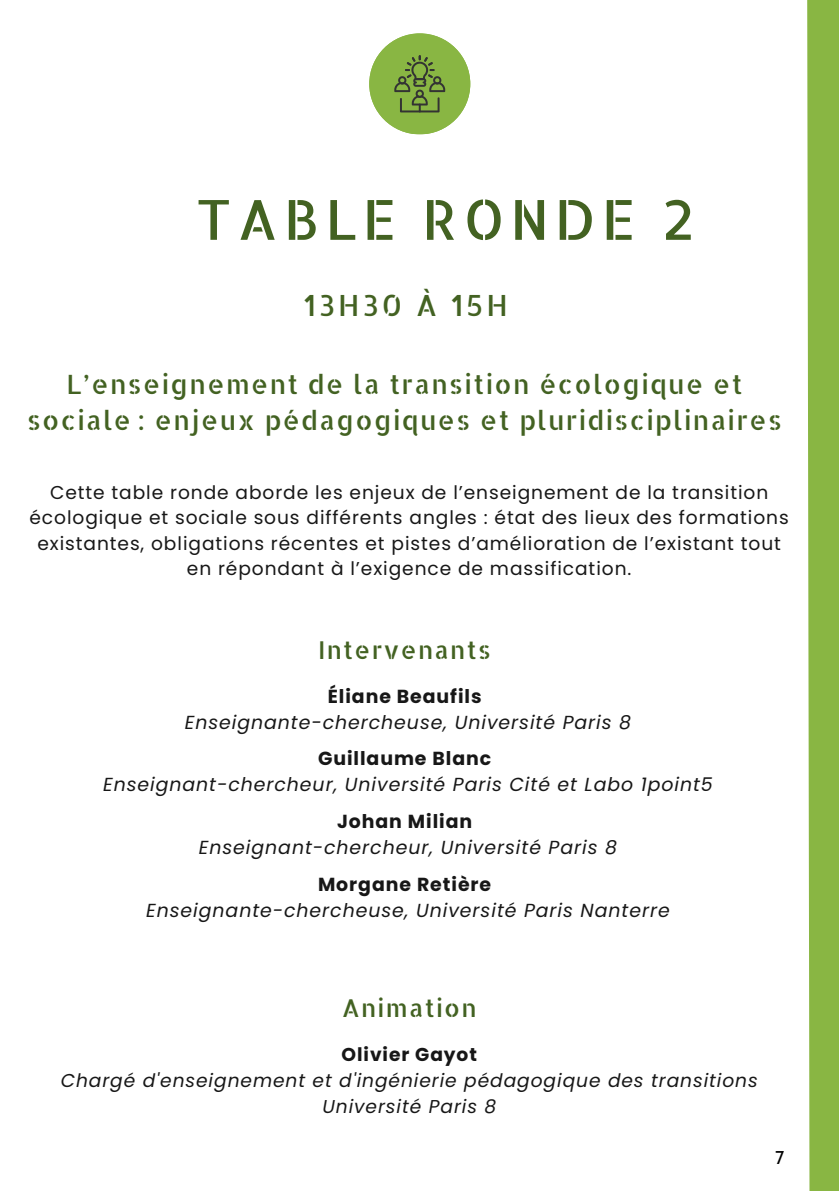
<style>
.page{position:relative;width:839px;height:1191px;background:#fff}
.page>*{position:absolute;margin:0;border:0;box-sizing:border-box;transform-origin:0 0}
.t1{font:55.2px "Allerta Stencil";letter-spacing:.1em;color:#436222}
.t2{font:29.2px "Allerta Stencil";letter-spacing:.1em;color:#436222}
.t3{font:26.6px/36px "Allerta Stencil";letter-spacing:.05em;color:#436222;text-align:center}
.t4{font:24.6px "Allerta Stencil";letter-spacing:.05em;color:#436222}
.t5{font:italic 18.8px "Poppins";letter-spacing:.05em;color:#171717}
.t6{font:700 18.8px "Poppins";letter-spacing:.05em;color:#171717}
.t7{font:18.6px/25.6px "Poppins";letter-spacing:.05em;color:#171717;text-align:center}
.t8{font:italic 18.6px/26px "Poppins";letter-spacing:.05em;color:#171717;text-align:center}
.t9{font:700 18.6px "Poppins";letter-spacing:.05em;color:#171717}
.t10{font:18px "Allerta Stencil";color:#000}
</style>
<div class="page">
<div style="left:807px;top:0;width:31px;height:1191px;background:#89b643"></div>
<svg style="left:369px;top:33px;width:101px;height:101px"></svg>
<h1 class="t1" style="left:196px;top:183px;width:500px">TABLE RONDE 2</h1>
<h2 class="t2" style="left:304px;top:286px;width:206px">13H30 À 15H</h2>
<h3 class="t3" style="left:27px;top:365px;width:756px">L’enseignement de la transition écologique et sociale : enjeux pédagogiques et pluridisciplinaires</h3>
<h1 class="t7" style="left:29px;top:479px;width:760px">Cette table ronde aborde les enjeux de l’enseignement de la transition écologique et sociale sous différents angles : état des lieux des formations existantes, obligations récentes et pistes d’amélioration de l’existant tout en répondant à l’exigence de massification.</h1>
<h3 class="t4" style="left:318px;top:633px;width:174px">Intervenants</h3>
<p class="t6" style="left:328px;top:683px;width:155px">Éliane Beaufils</p>
<p class="t5" style="left:185px;top:709px;width:448px">Enseignante-chercheuse, Université Paris 8</p>
<p class="t6" style="left:318px;top:746px;width:175px">Guillaume Blanc</p>
<p class="t5" style="left:103px;top:772px;width:611px">Enseignant-chercheur, Université Paris Cité et Labo 1point5</p>
<p class="t6" style="left:337px;top:808px;width:137px">Johan Milian</p>
<p class="t5" style="left:199px;top:834px;width:419px">Enseignant-chercheur, Université Paris 8</p>
<p class="t6" style="left:318px;top:871px;width:175px">Morgane Retière</p>
<p class="t5" style="left:146px;top:897px;width:525px">Enseignante-chercheuse, Université Paris Nanterre</p>
<h3 class="t4" style="left:342px;top:991px;width:136px">Animation</h3>
<p class="t9" style="left:341px;top:1041px;width:137px">Olivier Gayot</p>
<p class="t8" style="left:61px;top:1067px;width:698px">Chargé d'enseignement et d'ingénierie pédagogique des transitions<br>Université Paris 8</p>
<p class="t10" style="left:774px;top:1146px;width:11px">7</p>
</div>
